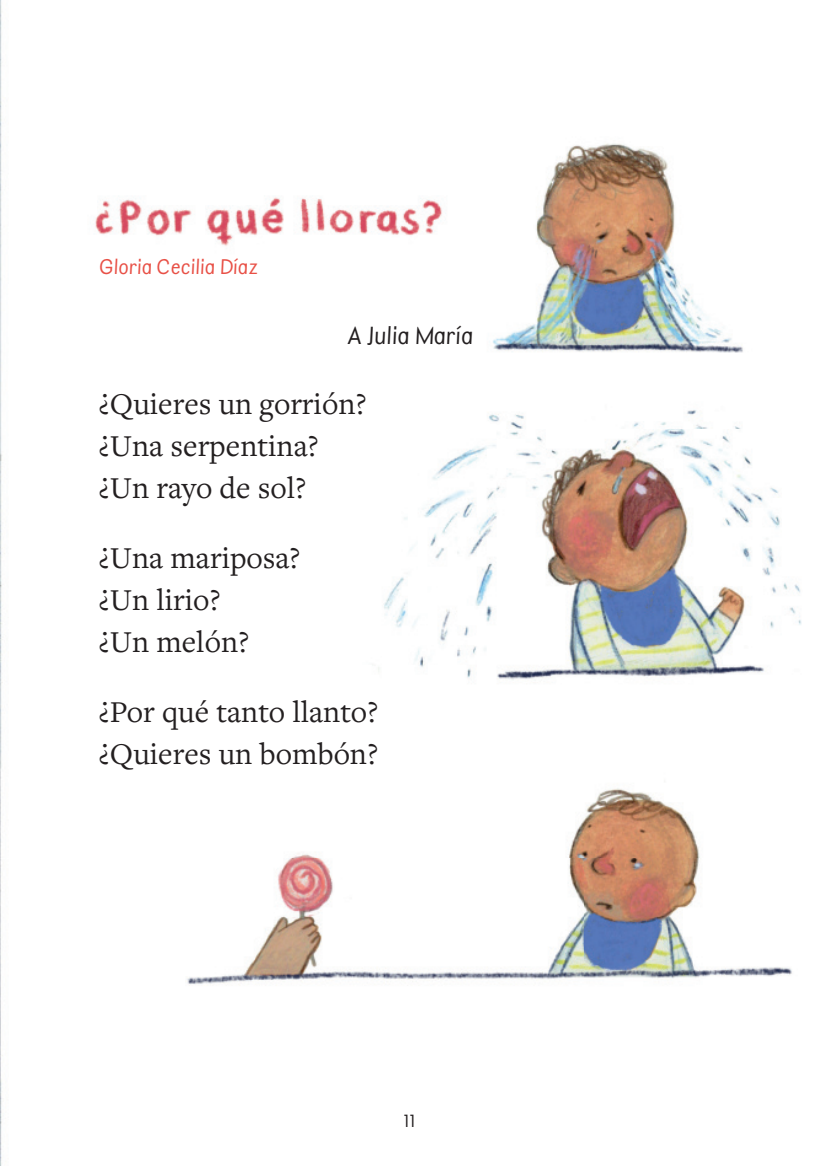
<style>
.page{position:relative;width:819px;height:1166px;background:#fff}
.page>*{position:absolute;margin:0;border:0;box-sizing:border-box;transform-origin:0 0}
.t1{font:31.5px/42px "Freight Text Pro";color:#231f20}
.t2{font:24.5px "Orca BT Sans Light Italic";color:#231f20}
.t3{font:21px "Orca BT Sans Light Italic";color:#e85046}
.t4{font:17.5px "Orca BT Sans Light";color:#231f20}
</style>
<div class="page">
<img style="left:0;top:0;width:802px;height:1166px">
<p class="t3" style="left:100px;top:257px;width:160px">Gloria Cecilia Díaz</p>
<p class="t2" style="left:347px;top:325px;width:127px">A Julia María</p>
<p class="t1" style="left:99px;top:384px;width:269px">¿Quieres un gorrión? ¿Una serpentina? ¿Un rayo de sol?</p>
<p class="t1" style="left:99px;top:538px;width:203px">¿Una mariposa? ¿Un lirio?<br>¿Un melón?</p>
<p class="t1" style="left:99px;top:692px;width:281px">¿Por qué tanto llanto? ¿Quieres un bombón?</p>
<p class="t4" style="left:403px;top:1111px;width:13px">11</p>
</div>
